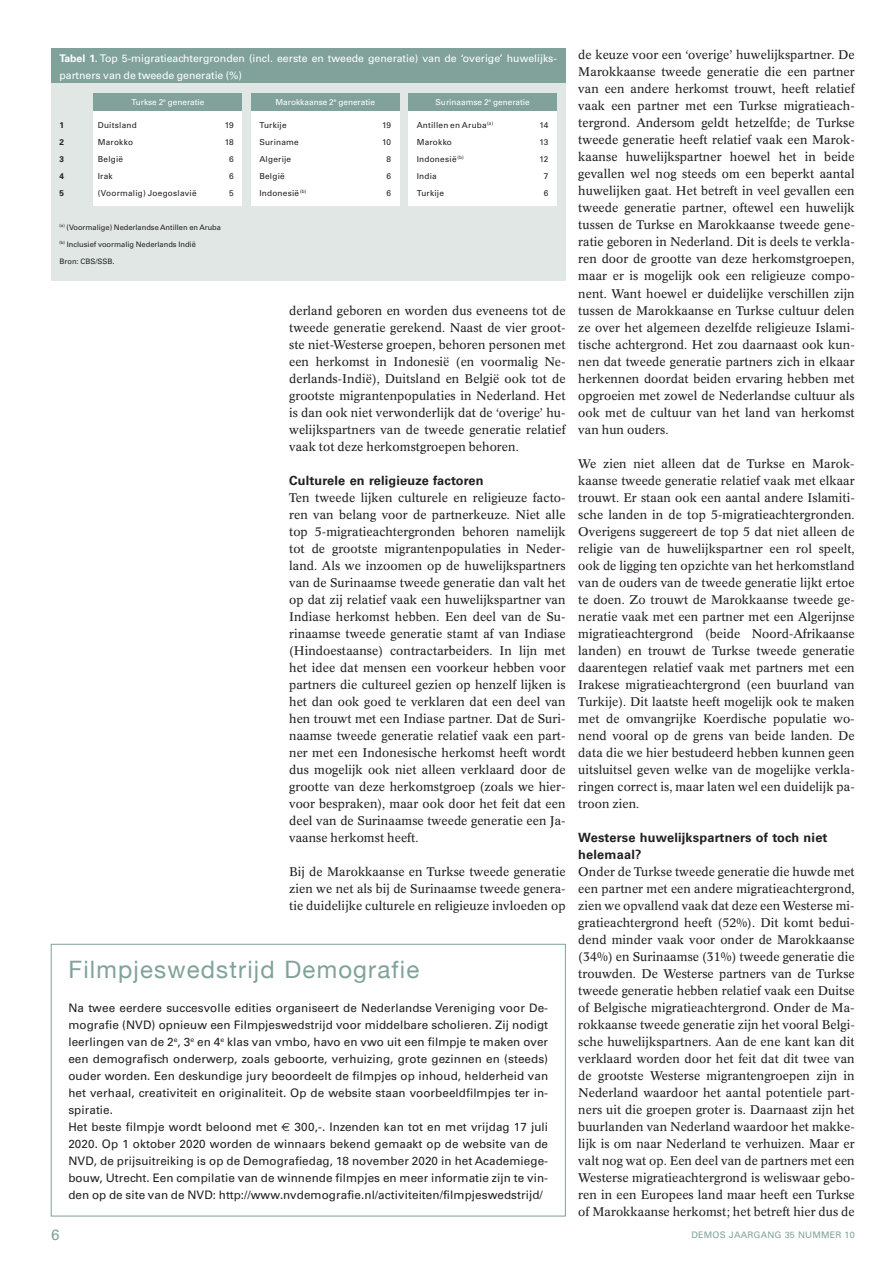
<style>
.page{position:relative;width:893px;height:1263px;background:#fff}
.page>*{position:absolute;margin:0;border:0;box-sizing:border-box;transform-origin:0 0}
.t1{font:24px "Helvetica Neue";letter-spacing:.05em;color:#80a29a}
.t2{font:15px "Univers";color:#80a29a}
.t3{font:700 12.75px/17px "Univers";letter-spacing:.015em;color:#231f20}
.t4{font:12.3px/17px "Concorde BE";letter-spacing:.005em;color:#231f20;text-align:justify}
.t5{font:11.7px/17px "Univers";letter-spacing:.005em;color:#231f20}
.t6{font:10.5px/17px "Univers";color:#fff}
.t7{font:9px "Univers";letter-spacing:.02em;color:#80a29a}
.t8{font:8.25px "Univers";letter-spacing:.025em;color:#231f20}
.t9{font:8.25px "Univers";color:#fff}
.t10{font:700 8.25px "Univers";color:#231f20}
.t11{font:7.5px "Univers";color:#231f20}
.t12{font:4.8px "Univers";color:#fff}
.s1{font-weight:700}
.s2{font-family:"Euro Sans"}
</style>
<div class="page">
<div style="left:51px;top:944px;width:515px;height:272px;border:1px solid #80a29a"></div>
<div style="left:51px;top:77px;width:515px;height:204px;background:#e0e7e5"></div>
<div style="left:51px;top:49px;width:515px;height:34px;background:#80a29a"></div>
<div style="left:408px;top:111px;width:149px;height:95px;background:#fff"></div>
<div style="left:251px;top:111px;width:149px;height:95px;background:#fff"></div>
<div style="left:94px;top:111px;width:148px;height:95px;background:#fff"></div>
<div style="left:408px;top:94px;width:149px;height:17px;background:#80a29a"></div>
<div style="left:251px;top:94px;width:149px;height:17px;background:#80a29a"></div>
<div style="left:94px;top:94px;width:148px;height:17px;background:#80a29a"></div>
<p class="t6" style="left:60px;top:50px;width:499px"><span class="s1">Tabel 1.</span> Top 5-migratieachtergronden (incl. eerste en tweede generatie) van de ‘overige’ huwelijks&shy;partners van de tweede generatie (%)</p>
<p class="t9" style="left:131px;top:97px;width:74px">Turkse 2<sup>e</sup> generatie</p>
<p class="t9" style="left:338px;top:97px;width:38px">generatie</p>
<p class="t9" style="left:275px;top:97px;width:60px">Marokkaanse 2</p>
<p class="t12" style="left:334px;top:98px;width:4px">e</p>
<p class="t9" style="left:435px;top:97px;width:96px">Surinaamse 2<sup>e</sup> generatie</p>
<p class="t10" style="left:60px;top:120px;width:6px">1</p>
<p class="t8" style="left:98px;top:120px;width:41px">Duitsland</p>
<p class="t8" style="left:225px;top:120px;width:11px">19</p>
<p class="t8" style="left:259px;top:120px;width:29px">Turkije</p>
<p class="t8" style="left:382px;top:120px;width:11px">19</p>
<p class="t8" style="left:417px;top:120px;width:78px">Antillen en Aruba<sup>(a)</sup></p>
<p class="t8" style="left:539px;top:120px;width:11px">14</p>
<p class="t10" style="left:60px;top:137px;width:6px">2</p>
<p class="t8" style="left:98px;top:137px;width:37px">Marokko</p>
<p class="t8" style="left:225px;top:137px;width:11px">18</p>
<p class="t8" style="left:259px;top:137px;width:41px">Suriname</p>
<p class="t8" style="left:382px;top:137px;width:11px">10</p>
<p class="t8" style="left:417px;top:137px;width:37px">Marokko</p>
<p class="t8" style="left:539px;top:137px;width:11px">13</p>
<p class="t10" style="left:60px;top:154px;width:6px">3</p>
<p class="t8" style="left:98px;top:154px;width:27px">België</p>
<p class="t8" style="left:229px;top:154px;width:6px">6</p>
<p class="t8" style="left:259px;top:154px;width:33px">Algerije</p>
<p class="t8" style="left:387px;top:154px;width:6px">8</p>
<p class="t8" style="left:417px;top:154px;width:49px">Indonesië<sup>(b)</sup></p>
<p class="t8" style="left:540px;top:154px;width:10px">12</p>
<p class="t10" style="left:60px;top:171px;width:6px">4</p>
<p class="t8" style="left:98px;top:171px;width:16px">Irak</p>
<p class="t8" style="left:229px;top:171px;width:6px">6</p>
<p class="t8" style="left:259px;top:171px;width:27px">België</p>
<p class="t8" style="left:387px;top:171px;width:6px">6</p>
<p class="t8" style="left:417px;top:171px;width:22px">India</p>
<p class="t8" style="left:544px;top:171px;width:6px">7</p>
<p class="t10" style="left:60px;top:188px;width:6px">5</p>
<p class="t8" style="left:98px;top:188px;width:100px">(Voormalig) Joegoslavië</p>
<p class="t8" style="left:229px;top:188px;width:6px">5</p>
<p class="t8" style="left:259px;top:188px;width:49px">Indonesië<sup>(b)</sup></p>
<p class="t8" style="left:387px;top:188px;width:6px">6</p>
<p class="t8" style="left:417px;top:188px;width:29px">Turkije</p>
<p class="t8" style="left:544px;top:188px;width:6px">6</p>
<p class="t11" style="left:60px;top:223px;width:163px"><sup>(a)</sup> (Voormalige) Nederlandse Antillen en Aruba</p>
<p class="t11" style="left:60px;top:240px;width:138px"><sup>(b)</sup> Inclusief voormalig Nederlands Indië</p>
<p class="t11" style="left:60px;top:257px;width:57px">Bron: CBS/SSB.</p>
<p class="t4" style="left:289px;top:302px;width:278px">derland geboren en worden dus eveneens tot de tweede generatie gerekend. Naast de vier groot&shy;ste niet-Westerse groepen, behoren personen met een herkomst in Indonesië (en voormalig Ne&shy;derlands-Indië), Duitsland en België ook tot de grootste migrantenpopulaties in Nederland. Het is dan ook niet verwonderlijk dat de ‘overige’ hu&shy;welijkspartners van de tweede generatie relatief vaak tot deze herkomstgroepen behoren.</p>
<p class="t3" style="left:289px;top:472px;width:196px">Culturele en religieuze factoren</p>
<p class="t4" style="left:289px;top:489px;width:278px">Ten tweede lijken culturele en religieuze facto&shy;ren van belang voor de partnerkeuze. Niet alle top 5-migratieachtergronden behoren namelijk tot de grootste migrantenpopulaties in Neder&shy;land. Als we inzoomen op de huwelijkspartners van de Surinaamse tweede generatie dan valt het op dat zij relatief vaak een huwelijkspartner van Indiase herkomst hebben. Een deel van de Su&shy;rinaamse tweede generatie stamt af van Indiase (Hindoestaanse) contractarbeiders. In lijn met het idee dat mensen een voorkeur hebben voor partners die cultureel gezien op henzelf lijken is het dan ook goed te verklaren dat een deel van hen trouwt met een Indiase partner. Dat de Suri&shy;naamse tweede generatie relatief vaak een part&shy;ner met een Indonesische herkomst heeft wordt dus mogelijk ook niet alleen verklaard door de grootte van deze herkomstgroep (zoals we hier&shy;voor bespraken), maar ook door het feit dat een deel van de Surinaamse tweede generatie een Ja&shy;vaanse herkomst heeft.</p>
<p class="t4" style="left:289px;top:863px;width:278px">Bij de Marokkaanse en Turkse tweede generatie zien we net als bij de Surinaamse tweede genera&shy;tie duidelijke culturele en religieuze invloeden op</p>
<h1 class="t1" style="left:68px;top:952px;width:352px">Filmpjeswedstrijd Demografie</h1>
<p class="t5" style="left:68px;top:999px;width:481px">Na twee eerdere succesvolle edities organiseert de Nederlandse Vereniging voor De&shy;mografie (NVD) opnieuw een Filmpjeswedstrijd voor middelbare scholieren. Zij nodigt leerlingen van de 2<sup>e</sup>, 3<sup>e</sup> en 4<sup>e</sup> klas van vmbo, havo en vwo uit een filmpje te maken over een demografisch onderwerp, zoals geboorte, verhuizing, grote gezinnen en (steeds) ouder worden. Een deskundige jury beoordeelt de filmpjes op inhoud, helderheid van het verhaal, creativiteit en originaliteit. Op de website staan voorbeeldfilmpjes ter in&shy;spiratie.<br>Het beste filmpje wordt beloond met <span class="s2">€</span> 300,-. Inzenden kan tot en met vrijdag 17 juli 2020. Op 1 oktober 2020 worden de winnaars bekend gemaakt op de website van de NVD, de prijsuitreiking is op de Demografiedag, 18 november 2020 in het Academiege&shy;bouw, Utrecht. Een compilatie van de winnende filmpjes en meer informatie zijn te vin&shy;den op de site van de NVD: http://www.nvdemografie.nl/activiteiten/filmpjeswedstrijd/</p>
<p class="t4" style="left:578px;top:47px;width:278px">de keuze voor een ‘overige’ huwelijkspartner. De Marokkaanse tweede generatie die een partner van een andere herkomst trouwt, heeft relatief vaak een partner met een Turkse migratieach&shy;tergrond. Andersom geldt hetzelfde; de Turkse tweede generatie heeft relatief vaak een Marok&shy;kaanse huwelijkspartner hoewel het in beide gevallen wel nog steeds om een beperkt aantal huwelijken gaat. Het betreft in veel gevallen een tweede generatie partner, oftewel een huwelijk tussen de Turkse en Marokkaanse tweede gene&shy;ratie geboren in Nederland. Dit is deels te verkla&shy;ren door de grootte van deze herkomstgroepen, maar er is mogelijk ook een religieuze compo&shy;nent. Want hoewel er duidelijke verschillen zijn tussen de Marokkaanse en Turkse cultuur delen ze over het algemeen dezelfde religieuze Islami&shy;tische achtergrond. Het zou daarnaast ook kun&shy;nen dat tweede generatie partners zich in elkaar herkennen doordat beiden ervaring hebben met opgroeien met zowel de Nederlandse cultuur als ook met de cultuur van het land van herkomst van hun ouders.</p>
<p class="t4" style="left:578px;top:455px;width:278px">We zien niet alleen dat de Turkse en Marok&shy;kaanse tweede generatie relatief vaak met elkaar trouwt. Er staan ook een aantal andere Islamiti&shy;sche landen in de top 5-migratieachtergronden.<br>Overigens suggereert de top 5 dat niet alleen de religie van de huwelijkspartner een rol speelt, ook de ligging ten opzichte van het herkomstland van de ouders van de tweede generatie lijkt ertoe te doen. Zo trouwt de Marokkaanse tweede ge&shy;neratie vaak met een partner met een Algerijnse migratieachtergrond (beide Noord-Afrikaanse landen) en trouwt de Turkse tweede generatie daarentegen relatief vaak met partners met een Irakese migratieachtergrond (een buurland van Turkije). Dit laatste heeft mogelijk ook te maken met de omvangrijke Koerdische populatie wo&shy;nend vooral op de grens van beide landen. De data die we hier bestudeerd hebben kunnen geen uitsluitsel geven welke van de mogelijke verkla&shy;ringen correct is, maar laten wel een duidelijk pa&shy;troon zien.</p>
<p class="t3" style="left:578px;top:829px;width:251px">Westerse huwelijkspartners of toch niet helemaal?</p>
<p class="t4" style="left:578px;top:863px;width:278px">Onder de Turkse tweede generatie die huwde met een partner met een andere migratieachtergrond, zien we opvallend vaak dat deze een Westerse mi&shy;gratieachtergrond heeft (52%). Dit komt bedui&shy;dend minder vaak voor onder de Marokkaanse (34%) en Surinaamse (31%) tweede generatie die trouwden. De Westerse partners van de Turkse tweede generatie hebben relatief vaak een Duitse of Belgische migratieachtergrond. Onder de Ma&shy;rokkaanse tweede generatie zijn het vooral Belgi&shy;sche huwelijkspartners. Aan de ene kant kan dit verklaard worden door het feit dat dit twee van de grootste Westerse migrantengroepen zijn in Nederland waardoor het aantal potentiele part&shy;ners uit die groepen groter is. Daarnaast zijn het buurlanden van Nederland waardoor het makke&shy;lijk is om naar Nederland te verhuizen. Maar er valt nog wat op. Een deel van de partners met een Westerse migratieachtergrond is weliswaar gebo&shy;ren in een Europees land maar heeft een Turkse of Marokkaanse herkomst; het betreft hier dus de</p>
<p class="t2" style="left:51px;top:1225px;width:10px">6</p>
<p class="t7" style="left:691px;top:1229px;width:165px">DEMOS JAARGANG 35 NUMMER 10</p>
</div>
